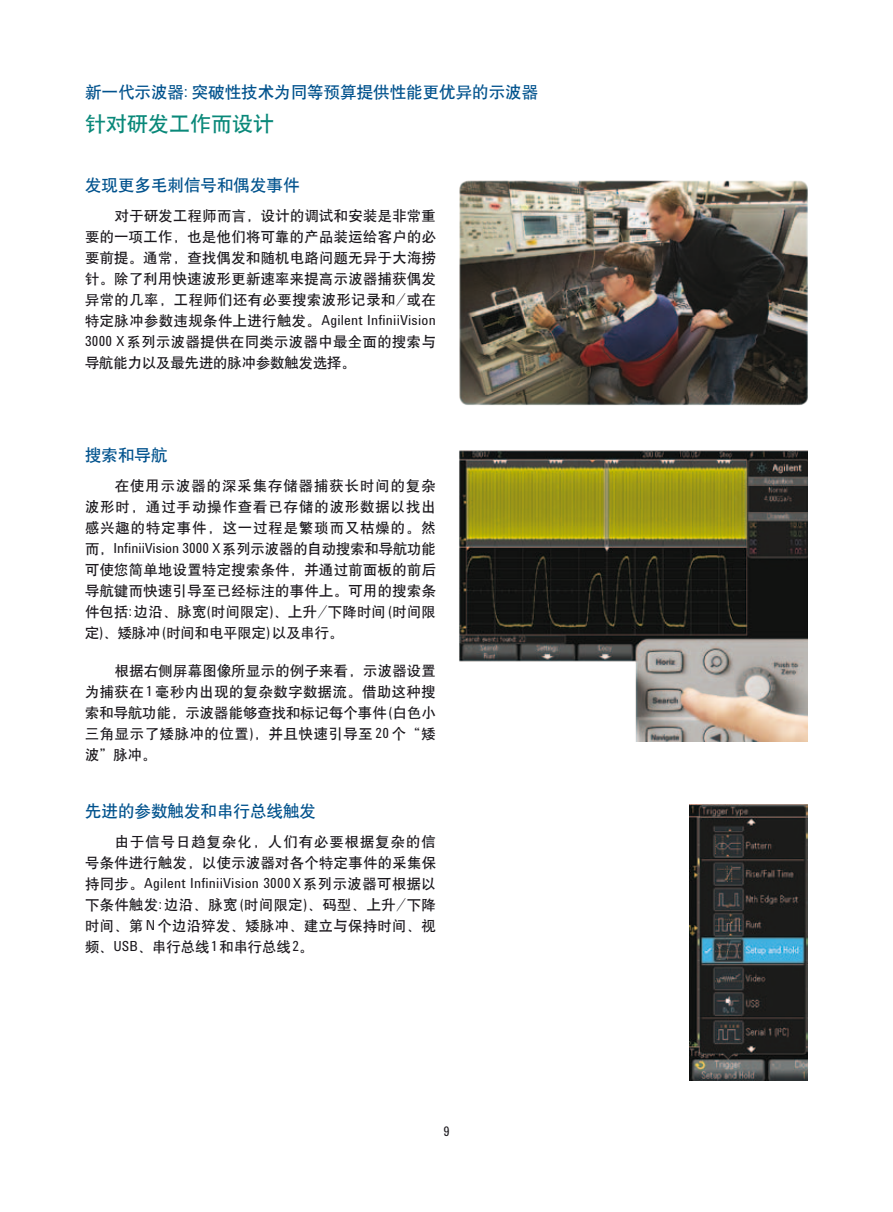
<style>
.page{position:relative;width:893px;height:1212px;background:#fff}
.page>*{position:absolute;margin:0;border:0;box-sizing:border-box;transform-origin:0 0}
.t1{font:21px "H Yb 1 gj";color:#098879}
.t2{font:16.5px "H Yb 1 gj";color:#00528d}
.t3{font:14.25px/21px "H Yb 1 gj";letter-spacing:.03em;color:#1a171c;text-align:justify}
.t4{font:14.25px "Agilent Condensed CFF";letter-spacing:.02em;color:#1a171c}
.t5{font:14.25px "Agilent Condensed CFF";color:#1a171c}
.t6{font:13.5px "Agilent Condensed CFF";color:#1a171c}
.s1{font-family:"Agilent Condensed CFF"}
.s2{font-family:"H Yb 1 gj"}
</style>
<div class="page">
<img style="left:459px;top:180px;width:349px;height:226px">
<img style="left:459px;top:450px;width:349px;height:292px">
<img style="left:689px;top:805px;width:119px;height:276px">
<p class="t2" style="left:85px;top:83px;width:455px">新一代示波器<span class="s1">:</span> 突破性技术为同等预算提供性能更优异的示波器</p>
<h1 class="t1" style="left:85px;top:114px;width:190px">针对研发工作而设计</h1>
<p class="t2" style="left:85px;top:177px;width:216px">发现更多毛刺信号和偶发事件</p>
<p class="t3" style="left:85px;top:205px;width:352px;text-indent:30px">对于研发工程师而言，设计的调试和安装是非常重要的一项工作，也是他们将可靠的产品装运给客户的必要前提。通常，查找偶发和随机电路问题无异于大海捞针。除了利用快速波形更新速率来提高示波器捕获偶发异常的几率，工程师们还有必要搜索波形记录和/或在</p>
<p class="t4" style="left:85px;top:309px;width:352px"><span class="s2">特定脉冲参数违规条件上进行触发。</span>Agilent InfiniiVision</p>
<p class="t3" style="left:85px;top:331px;width:352px"><span class="s1">3000 X</span>系列示波器提供在同类示波器中最全面的搜索与导航能力以及最先进的脉冲参数触发选择。</p>
<p class="t2" style="left:85px;top:447px;width:84px">搜索和导航</p>
<p class="t3" style="left:85px;top:475px;width:352px;text-indent:30px">在使用示波器的深采集存储器捕获长时间的复杂波形时，通过手动操作查看已存储的波形数据以找出感兴趣的特定事件，这一过程是繁琐而又枯燥的。然</p>
<p class="t5" style="left:85px;top:537px;width:352px"><span class="s2">而，</span>InfiniiVision 3000 X<span class="s2">系列示波器的自动搜索和导航功能</span></p>
<p class="t3" style="left:85px;top:559px;width:352px">可使您简单地设置特定搜索条件，并通过前面板的前后导航键而快速引导至已经标注的事件上。可用的搜索条件包括<span class="s1">:</span>边沿、脉宽<span class="s1">(</span>时间限定<span class="s1">)</span>、上升/下降时间<span class="s1">(</span>时间限定<span class="s1">)</span>、矮脉冲<span class="s1">(</span>时间和电平限定<span class="s1">)</span>以及串行。</p>
<p class="t3" style="left:85px;top:660px;width:352px;text-indent:30px">根据右侧屏幕图像所显示的例子来看，示波器设置为捕获在 <span class="s1">1</span>毫秒内出现的复杂数字数据流。借助这种搜索和导航功能，示波器能够查找和标记每个事件<span class="s1">(</span>白色小三角显示了矮脉冲的位置<span class="s1">)</span>，并且快速引导至 <span class="s1">20</span> 个“矮波”脉冲。</p>
<p class="t2" style="left:85px;top:803px;width:232px">先进的参数触发和串行总线触发</p>
<p class="t3" style="left:85px;top:831px;width:352px;text-align:right">由于信号日趋复杂化，人们有必要根据复杂的信<br>号条件进行触发，以使示波器对各个特定事件的采集保</p>
<p class="t4" style="left:85px;top:872px;width:352px"><span class="s2">持同步。</span>Agilent InfiniiVision 3000 X<span class="s2">系列示波器可根据以</span></p>
<p class="t3" style="left:85px;top:894px;width:352px">下条件触发<span class="s1">:</span>边沿、脉宽 <span class="s1">(</span>时间限定<span class="s1">)</span>、码型、上升/下降时间、第 <span class="s1">N</span>个边沿猝发、矮脉冲、建立与保持时间、视频、<span class="s1">USB</span>、串行总线<span class="s1">1</span>和串行总线<span class="s1">2</span>。</p>
<p class="t6" style="left:443px;top:1121px;width:8px">9</p>
</div>
